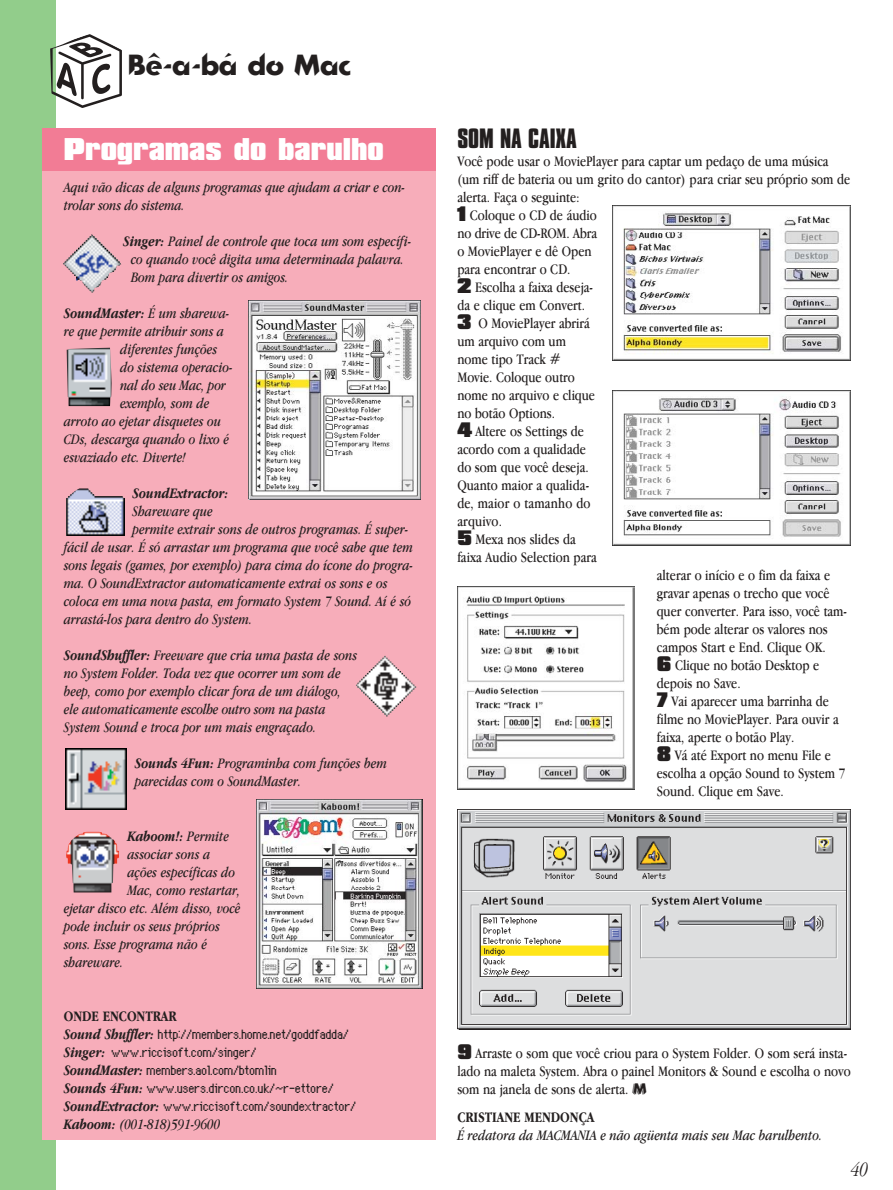
<style>
.page{position:relative;width:893px;height:1190px;background:#fff}
.page>*{position:absolute;margin:0;border:0;box-sizing:border-box;transform-origin:0 0}
.t1{font:900 27px "Compacta BT";color:#fff}
.t2{font:700 27px "Futura Vitima";letter-spacing:-.02em;color:#231f1f}
.t3{font:700 24px "Compacta BT";color:#231f1f}
.t4{font:italic 300 21px "Macmania Garamond";color:#231f1f}
.t5{font:italic 15px/18px "Macmania Garamond Normal";color:#231f1f}
.t6{font:15px/18px "Macmania Garamond Normal";color:#231f1f}
.t7{font:15px/18px "Genoveva";color:#231f1f}
.t8{font:italic 700 15px "Macmania Garamond";color:#231f1f}
.t9{font:700 15px "Macmania Garamond";color:#231f1f}
.s1{font-family:"Macmania Garamond";font-weight:700}
.s2{font-family:"Macmania Garamond Normal";font-weight:400}
.s3{font-family:"Macmania Garamond";font-weight:700;font-style:italic}
.s4{font-family:"Compacta BT";font-weight:900;font-size:18px}
</style>
<div class="page">
<div style="left:0;top:0;width:56px;height:1190px;background:#92cd8b"></div>
<div style="left:43px;top:171px;width:393px;height:969px;background:#f7adba"></div>
<img style="left:63px;top:234px;width:58px;height:58px">
<img style="left:67px;top:347px;width:45px;height:59px">
<img style="left:66px;top:488px;width:59px;height:48px">
<img style="left:356px;top:655px;width:60px;height:61px">
<img style="left:66px;top:748px;width:61px;height:61px">
<img style="left:248px;top:301px;width:173px;height:199px">
<img style="left:613px;top:205px;width:237px;height:155px">
<img style="left:612px;top:390px;width:238px;height:156px">
<img style="left:457px;top:586px;width:177px;height:203px">
<div style="left:43px;top:128px;width:393px;height:43px;background:#f27c95"></div>
<img style="left:457px;top:809px;width:393px;height:220px">
<img style="left:257px;top:799px;width:165px;height:189px">
<img style="left:66px;top:831px;width:53px;height:61px">
<svg style="left:50px;top:34px;width:72px;height:74px"></svg>
<h1 class="t2" style="left:128px;top:53px;width:226px">Bê-a-bá do Mac</h1>
<h1 class="t1" style="left:64px;top:138px;width:321px">Programas do barulho</h1>
<p class="t5" style="left:64px;top:180px;width:342px">Aqui vão dicas de alguns programas que ajudam a criar e con&shy;trolar sons do sistema.</p>
<p class="t5" style="left:131px;top:234px;width:282px;text-indent:-8px"><span class="s1">Singer:</span> Painel de controle que toca um som específi&shy;co quando você digita uma determinada palavra.<br>Bom para divertir os amigos.</p>
<p class="t8" style="left:64px;top:307px;width:167px">SoundMaster: <span class="s2">É um sharewa-</span></p>
<p class="t5" style="left:64px;top:324px;width:162px">re que permite atribuir sons a</p>
<p class="t5" style="left:120px;top:342px;width:99px">diferentes funções</p>
<p class="t5" style="left:120px;top:360px;width:114px">do sistema operacio-</p>
<p class="t5" style="left:120px;top:378px;width:107px">nal do seu Mac, por</p>
<p class="t5" style="left:120px;top:396px;width:91px">exemplo, som de</p>
<p class="t5" style="left:64px;top:414px;width:159px">arroto ao ejetar disquetes ou</p>
<p class="t5" style="left:64px;top:432px;width:167px">CDs, descarga quando o lixo é</p>
<p class="t5" style="left:64px;top:450px;width:124px">esvaziado etc. Diverte!</p>
<p class="t8" style="left:133px;top:487px;width:97px">SoundExtractor:</p>
<p class="t5" style="left:133px;top:504px;width:82px">Shareware que</p>
<p class="t5" style="left:133px;top:522px;width:277px">permite extrair sons de outros programas. É super-</p>
<p class="t5" style="left:64px;top:540px;width:350px">fácil de usar. É só arrastar um programa que você sabe que tem</p>
<p class="t5" style="left:64px;top:558px;width:350px">sons legais (games, por exemplo) para cima do ícone do progra-</p>
<p class="t5" style="left:64px;top:576px;width:325px">ma. O SoundExtractor automaticamente extrai os sons e os</p>
<p class="t5" style="left:64px;top:594px;width:349px">coloca em uma nova pasta, em formato System 7 Sound. Aí é só</p>
<p class="t5" style="left:64px;top:612px;width:190px">arrastá-los para dentro do System.</p>
<p class="t5" style="left:64px;top:648px;width:295px"><span class="s1">SoundShuffler:</span> Freeware que cria uma pasta de sons no System Folder. Toda vez que ocorrer um som de beep, como por exemplo clicar fora de um diálogo, ele automaticamente escolhe outro som na pasta System Sound e troca por um mais engraçado.</p>
<p class="t5" style="left:135px;top:756px;width:253px"><span class="s1">Sounds 4Fun:</span> Programinha com funções bem parecidas com o SoundMaster.</p>
<p class="t8" style="left:127px;top:829px;width:103px">Kaboom!: <span class="s2">Permite</span></p>
<p class="t5" style="left:127px;top:846px;width:84px">associar sons a</p>
<p class="t5" style="left:127px;top:864px;width:109px">ações específicas do</p>
<p class="t5" style="left:127px;top:882px;width:114px">Mac, como restartar,</p>
<p class="t5" style="left:64px;top:900px;width:178px">ejetar disco etc. Além disso, você</p>
<p class="t5" style="left:64px;top:918px;width:158px">pode incluir os seus próprios</p>
<p class="t5" style="left:64px;top:936px;width:145px">sons. Esse programa não é</p>
<p class="t5" style="left:64px;top:954px;width:61px">shareware.</p>
<p class="t9" style="left:64px;top:1009px;width:114px">ONDE ENCONTRAR</p>
<p class="t7" style="left:64px;top:1024px;width:294px"><span class="s3">Sound Shuffler:</span> http://members.home.net/goddfadda/ <span class="s3">Singer:</span> www.riccisoft.com/singer/<br><span class="s3">SoundMaster:</span> members.aol.com/btomlin<br><span class="s3">Sounds 4Fun:</span> www.users.dircon.co.uk/~r-ettore/ <span class="s3">SoundExtractor:</span> www.riccisoft.com/soundextractor/</p>
<p class="t5" style="left:64px;top:1116px;width:158px"><span class="s1">Kaboom:</span> (001-818)591-9600</p>
<h2 class="t3" style="left:457px;top:128px;width:121px">SOM NA CAIXA</h2>
<p class="t6" style="left:457px;top:153px;width:373px">Você pode usar o MoviePlayer para captar um pedaço de uma música</p>
<p class="t6" style="left:457px;top:171px;width:394px">(um riff de bateria ou um grito do cantor) para criar seu próprio som de</p>
<p class="t6" style="left:457px;top:189px;width:124px">alerta. Faça o seguinte:</p>
<p class="t6" style="left:457px;top:207px;width:141px"><span class="s4">1</span> Coloque o CD de áudio</p>
<p class="t6" style="left:457px;top:225px;width:141px">no drive de CD-ROM. Abra</p>
<p class="t6" style="left:457px;top:243px;width:136px">o MoviePlayer e dê Open</p>
<p class="t6" style="left:457px;top:261px;width:115px">para encontrar o CD.</p>
<p class="t6" style="left:457px;top:279px;width:137px"><span class="s4">2</span> Escolha a faixa deseja-</p>
<p class="t6" style="left:457px;top:297px;width:129px">da e clique em Convert.</p>
<p class="t6" style="left:457px;top:315px;width:134px"><span class="s4">3</span> O MoviePlayer abrirá</p>
<p class="t6" style="left:457px;top:333px;width:110px">um arquivo com um</p>
<p class="t6" style="left:457px;top:351px;width:105px">nome tipo Track #</p>
<p class="t6" style="left:457px;top:369px;width:119px">Movie. Coloque outro</p>
<p class="t6" style="left:457px;top:387px;width:139px">nome no arquivo e clique</p>
<p class="t6" style="left:457px;top:405px;width:99px">no botão Options.</p>
<p class="t6" style="left:457px;top:423px;width:128px"><span class="s4">4</span> Altere os Settings de</p>
<p class="t6" style="left:457px;top:441px;width:130px">acordo com a qualidade</p>
<p class="t6" style="left:457px;top:459px;width:133px">do som que você deseja.</p>
<p class="t6" style="left:457px;top:477px;width:133px">Quanto maior a qualida-</p>
<p class="t6" style="left:457px;top:495px;width:135px">de, maior o tamanho do</p>
<p class="t6" style="left:457px;top:513px;width:46px">arquivo.</p>
<p class="t6" style="left:457px;top:531px;width:120px"><span class="s4">5</span> Mexa nos slides da</p>
<p class="t6" style="left:457px;top:549px;width:141px">faixa Audio Selection para</p>
<p class="t6" style="left:656px;top:567px;width:175px">alterar o início e o fim da faixa e</p>
<p class="t6" style="left:656px;top:585px;width:174px">gravar apenas o trecho que você</p>
<p class="t6" style="left:656px;top:603px;width:192px">quer converter. Para isso, você tam-</p>
<p class="t6" style="left:656px;top:621px;width:172px">bém pode alterar os valores nos</p>
<p class="t6" style="left:656px;top:639px;width:170px">campos Start e End. Clique OK.</p>
<p class="t6" style="left:656px;top:657px;width:164px"><span class="s4">6</span> Clique no botão Desktop e</p>
<p class="t6" style="left:656px;top:675px;width:85px">depois no Save.</p>
<p class="t6" style="left:656px;top:693px;width:174px"><span class="s4">7</span> Vai aparecer uma barrinha de</p>
<p class="t6" style="left:656px;top:711px;width:183px">filme no MoviePlayer. Para ouvir a</p>
<p class="t6" style="left:656px;top:729px;width:139px">faixa, aperte o botão Play.</p>
<p class="t6" style="left:656px;top:747px;width:176px"><span class="s4">8</span> Vá até Export no menu File e</p>
<p class="t6" style="left:656px;top:765px;width:190px">escolha a opção Sound to System 7</p>
<p class="t6" style="left:656px;top:783px;width:128px">Sound. Clique em Save.</p>
<p class="t6" style="left:457px;top:1044px;width:395px"><span class="s4">9</span> Arraste o som que você criou para o System Folder. O som será insta&shy;lado na maleta System. Abra o painel Monitors &amp; Sound e escolha o novo som na janela de sons de alerta. µ</p>
<p class="t9" style="left:457px;top:1111px;width:138px">CRISTIANE MENDONÇA</p>
<p class="t5" style="left:457px;top:1127px;width:366px">É redatora da MACMANIA e não agüenta mais seu Mac barulhento.</p>
<h3 class="t4" style="left:851px;top:1160px;width:18px">40</h3>
</div>
